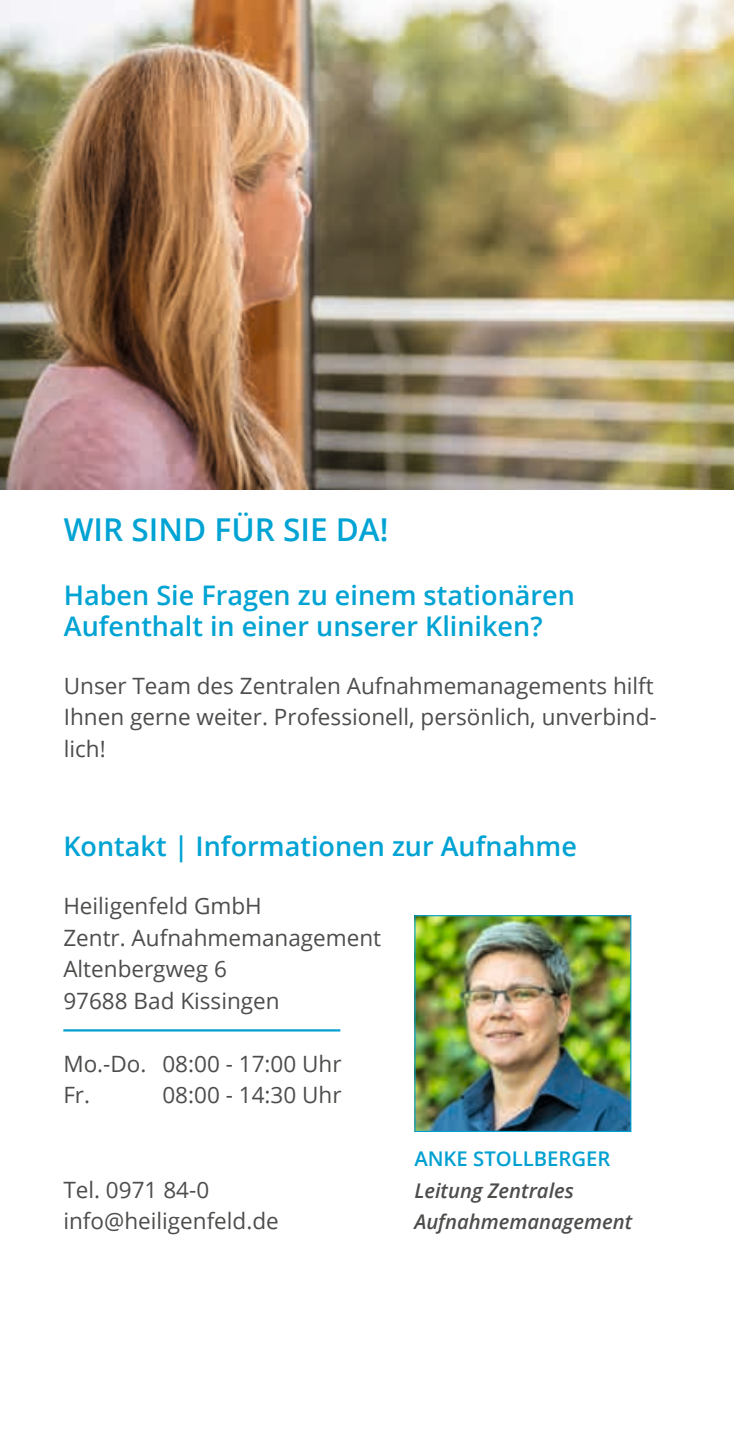
<style>
.page{position:relative;width:734px;height:1448px;background:#fff}
.page>*{position:absolute;margin:0;border:0;box-sizing:border-box;transform-origin:0 0}
.t1{font:600 31.5px "Open Sans";color:#00a3d3}
.t2{font:600 27px/31.5px "Open Sans";color:#00a3d3}
.t3{font:22.5px/31.5px "Open Sans";color:#4d4d4c}
.t4{font:italic 600 20.25px/31.5px "Open Sans";color:#4d4d4c}
.t5{font:600 20.25px "Open Sans";color:#00a0d1}
</style>
<div class="page">
<img style="left:0;top:0;width:733px;height:489px">
<img style="left:416px;top:917px;width:213px;height:213px">
<div style="left:414px;top:915px;width:217px;height:217px;border:1px solid #009fd0"></div>
<hr style="left:63px;top:1029px;width:277px;height:2px;background:#009fd0">
<hr style="left:733px;top:0;width:1px;height:1448px;background:#00a3d3">
<h1 class="t1" style="left:64px;top:508px;width:326px">WIR SIND FÜR SIE DA!</h1>
<p class="t2" style="left:64px;top:579px;width:512px">Haben Sie Fragen zu einem stationären<br>Aufenthalt in einer unserer Kliniken?</p>
<p class="t3" style="left:64px;top:669px;width:594px">Unser Team des Zentralen Aufnahmemanagements hilft<br>Ihnen gerne weiter. Professionell, persönlich, unverbind&shy;lich!</p>
<p class="t2" style="left:63px;top:830px;width:515px">Kontakt | Informationen zur Aufnahme</p>
<p class="t3" style="left:63px;top:890px;width:319px">Heiligenfeld GmbH<br>Zentr. Aufnahmemanagement<br>Altenbergweg 6<br>97688 Bad Kissingen</p>
<p class="t3" style="left:63px;top:1047px;width:280px">Mo.-Do. 08:00 - 17:00 Uhr<br>Fr.</p>
<p class="t3" style="left:162px;top:1079px;width:181px">08:00 - 14:30 Uhr</p>
<p class="t3" style="left:63px;top:1173px;width:217px">Tel. 0971 84-0 info@heiligenfeld.de</p>
<p class="t5" style="left:414px;top:1145px;width:197px">ANKE STOLLBERGER</p>
<p class="t4" style="left:414px;top:1174px;width:219px">Leitung Zentrales<br>Aufnahmemanagement</p>
</div>
